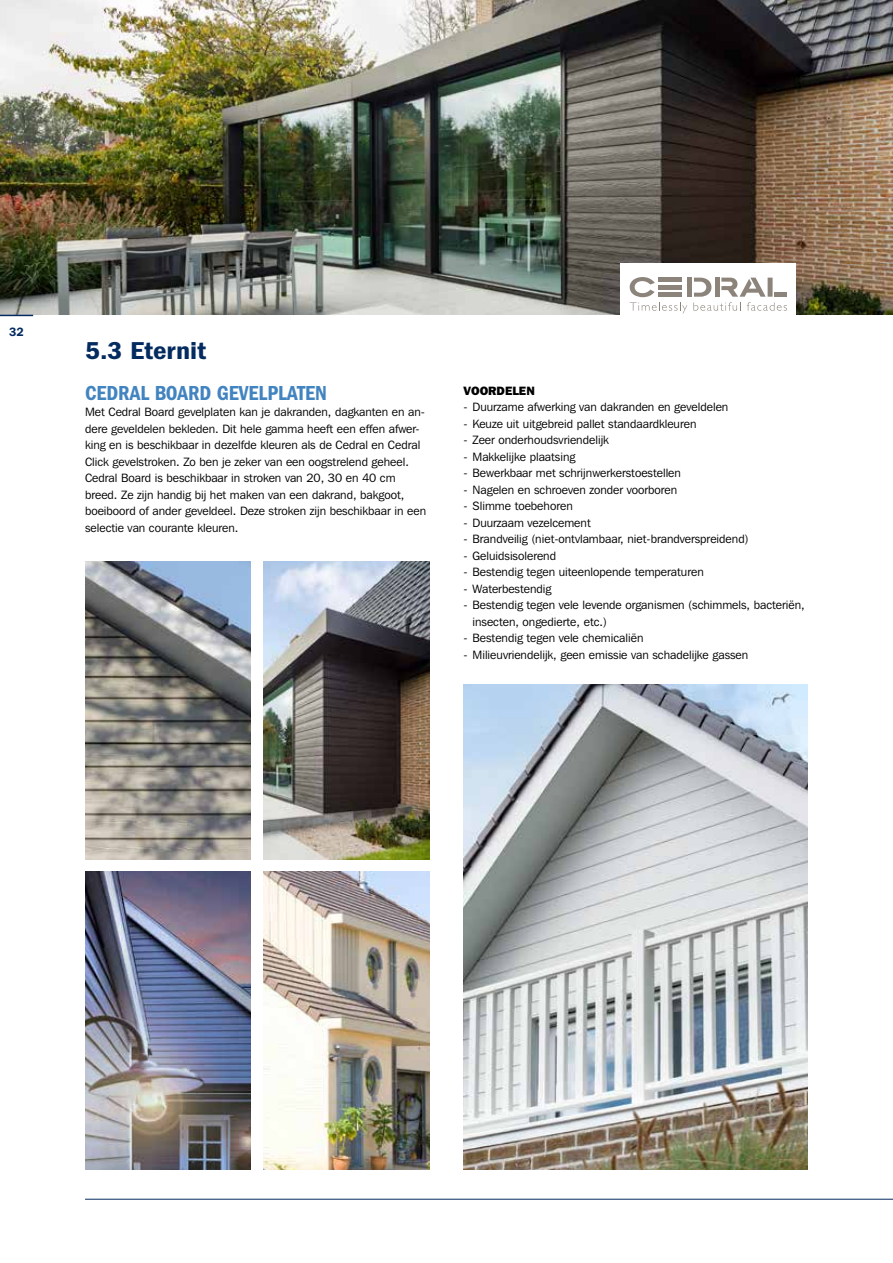
<style>
.page{position:relative;width:893px;height:1263px;background:#fff}
.page>*{position:absolute;margin:0;border:0;box-sizing:border-box;transform-origin:0 0}
.t1{font:600 condensed 25.35px "Franklin Gothic";color:#042b60;scale:1.16 1}
.t2{font:600 condensed 21px "Franklin Gothic";color:#4284c0}
.t3{font:12px/16.5px "Franklin Gothic IT Cby BT";color:#000}
.t4{font:800 12px "Franklin Gothic IT Cby BT";color:#000}
.t5{font:600 12px "Franklin Gothic IT Cby BT";color:#042b60}
</style>
<div class="page">
<hr style="left:85px;top:1199px;width:808px;height:1px;background:#042b60">
<img style="left:0;top:0;width:893px;height:315px">
<img style="left:463px;top:685px;width:345px;height:484px">
<img style="left:85px;top:561px;width:166px;height:298px">
<img style="left:85px;top:872px;width:166px;height:297px">
<img style="left:264px;top:561px;width:165px;height:298px">
<img style="left:264px;top:872px;width:165px;height:297px">
<hr style="left:0;top:315px;width:33px;height:1px;background:#042b60">
<div style="left:620px;top:263px;width:176px;height:52px;background:#fff"></div>
<div style="left:687px;top:278px;width:5px;height:19px;background:#8c837b"></div>
<svg style="left:630px;top:277px;width:57px;height:36px"></svg>
<svg style="left:693px;top:278px;width:94px;height:33px"></svg>
<p class="t5" style="left:9px;top:325px;width:16px">32</p>
<h1 class="t1" style="left:85px;top:336px;width:106px">5.3 Eternit</h1>
<h2 class="t2" style="left:85px;top:381px;width:244px">CEDRAL BOARD GEVELPLATEN</h2>
<p class="t3" style="left:85px;top:404px;width:343px">Met Cedral Board gevelplaten kan je dakranden, dagkanten en an&shy;dere geveldelen bekleden. Dit hele gamma heeft een effen afwer&shy;king en is beschikbaar in dezelfde kleuren als de Cedral en Cedral Click gevelstroken. Zo ben je zeker van een oogstrelend geheel.<br>Cedral Board is beschikbaar in stroken van 20, 30 en 40 cm breed. Ze zijn handig bij het maken van een dakrand, bakgoot, boeiboord of ander geveldeel. Deze stroken zijn beschikbaar in een selectie van courante kleuren.</p>
<p class="t4" style="left:463px;top:383px;width:73px">VOORDELEN</p>
<p class="t3" style="left:463px;top:398px;width:266px">- Duurzame afwerking van dakranden en geveldelen</p>
<p class="t3" style="left:463px;top:415px;width:234px">- Keuze uit uitgebreid pallet standaardkleuren</p>
<p class="t3" style="left:463px;top:431px;width:147px">- Zeer onderhoudsvriendelijk</p>
<p class="t3" style="left:463px;top:448px;width:113px">- Makkelijke plaatsing</p>
<p class="t3" style="left:463px;top:464px;width:219px">- Bewerkbaar met schrijnwerkerstoestellen</p>
<p class="t3" style="left:463px;top:481px;width:215px">- Nagelen en schroeven zonder voorboren</p>
<p class="t3" style="left:463px;top:497px;width:111px">- Slimme toebehoren</p>
<p class="t3" style="left:463px;top:514px;width:129px">- Duurzaam vezelcement</p>
<p class="t3" style="left:463px;top:530px;width:287px">- Brandveilig (niet-ontvlambaar, niet-brandverspreidend)</p>
<p class="t3" style="left:463px;top:547px;width:94px">- Geluidsisolerend</p>
<p class="t3" style="left:463px;top:563px;width:242px">- Bestendig tegen uiteenlopende temperaturen</p>
<p class="t3" style="left:463px;top:580px;width:89px">- Waterbestendig</p>
<p class="t3" style="left:472px;top:596px;width:334px;text-indent:-9px">- Bestendig tegen vele levende organismen (schimmels, bacteriën, insecten, ongedierte, etc.)</p>
<p class="t3" style="left:463px;top:629px;width:182px">- Bestendig tegen vele chemicaliën</p>
<p class="t3" style="left:463px;top:646px;width:286px">- Milieuvriendelijk, geen emissie van schadelijke gassen</p>
</div>
